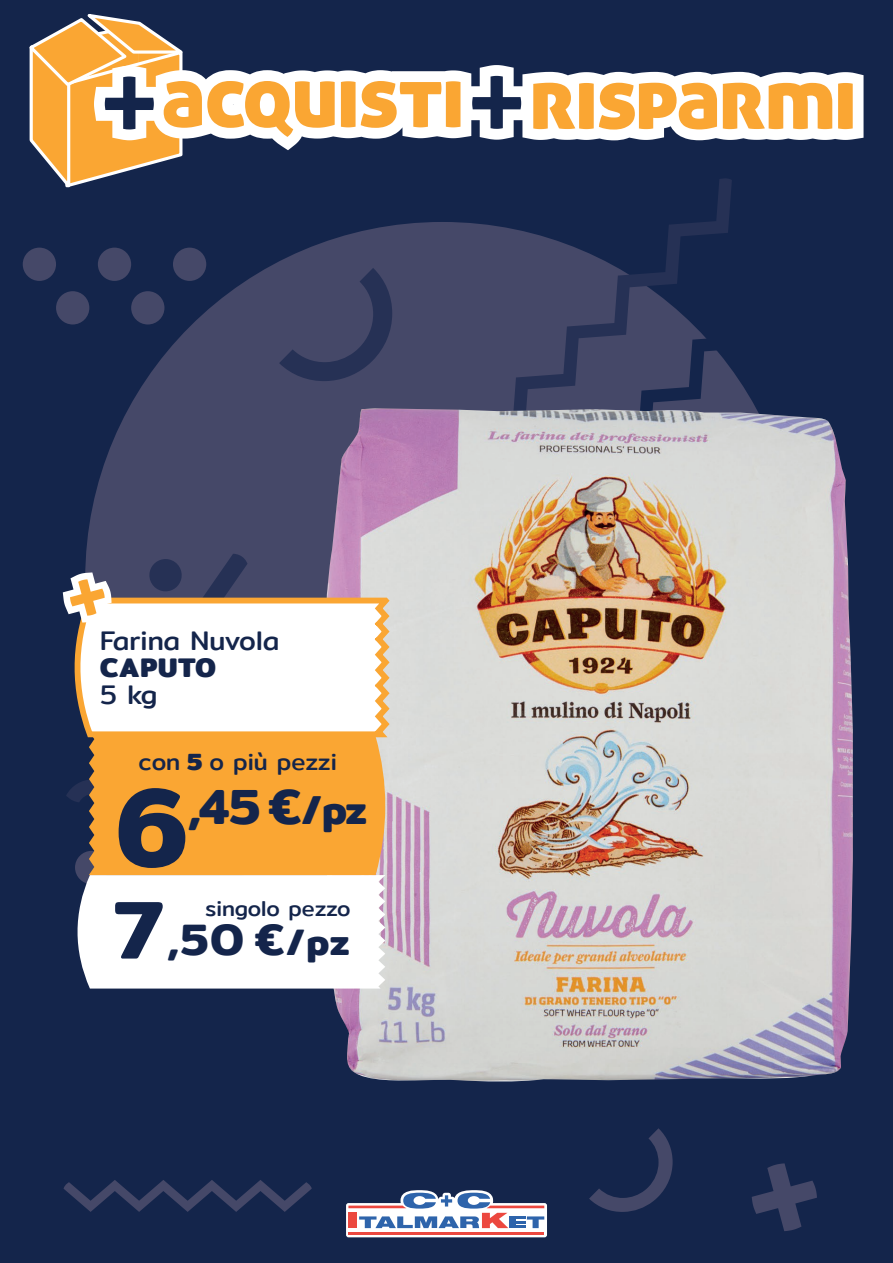
<style>
.page{position:relative;width:893px;height:1263px;background:#14254b}
.page>*{position:absolute;margin:0;border:0;box-sizing:border-box;transform-origin:0 0}
.t1{font:600 112.5px "Mitr";color:#14254b}
.t2{font:600 49.5px "Mitr";color:#14254b}
.t3{font:600 44.1px "Mitr";color:#14254b}
.t4{font:27px "Mitr";color:#14254b}
.t5{font:700 27px "Mitr";letter-spacing:.04em;color:#14254b}
.t6{font:23.55px "Mitr";color:#14254b}
.t7{font:21.6px "Mitr";color:#14254b}
.s1{font-weight:700}
.s2{font-size:40.5px}
.s3{font-size:82.95px}
.s4{font-size:36.9px}
</style>
<div class="page">
<svg style="left:589px;top:1128px;width:84px;height:84px"></svg>
<div style="left:85px;top:222px;width:714px;height:714px;background:#454868;border-radius:50%"></div>
<div style="left:23px;top:248px;width:33px;height:33px;background:#454868;border-radius:50%"></div>
<div style="left:98px;top:248px;width:33px;height:33px;background:#454868;border-radius:50%"></div>
<div style="left:173px;top:248px;width:33px;height:33px;background:#454868;border-radius:50%"></div>
<div style="left:56px;top:291px;width:33px;height:33px;background:#454868;border-radius:50%"></div>
<div style="left:131px;top:291px;width:33px;height:33px;background:#454868;border-radius:50%"></div>
<svg style="left:64px;top:1180px;width:248px;height:32px"></svg>
<svg style="left:472px;top:195px;width:260px;height:213px"></svg>
<svg style="left:279px;top:268px;width:113px;height:113px"></svg>
<svg style="left:752px;top:1163px;width:65px;height:68px"></svg>
<svg style="left:29px;top:14px;width:834px;height:181px"></svg>
<svg style="left:346px;top:1190px;width:201px;height:47px"></svg>
<img style="left:324px;top:408px;width:529px;height:674px">
<svg style="left:63px;top:554px;width:429px;height:434px;background:#ddc8b0"></svg>
<p class="t4" style="left:100px;top:621px;width:181px">Farina Nuvola</p>
<p class="t5" style="left:100px;top:647px;width:117px">CAPUTO</p>
<p class="t4" style="left:100px;top:675px;width:59px">5 kg</p>
<p class="t6" style="left:138px;top:744px;width:200px">con <span class="s1">5</span> o più pezzi</p>
<h1 class="t1" style="left:116px;top:743px;width:73px">6</h1>
<h2 class="t2" style="left:188px;top:770px;width:181px">,45 €<span class="s2">/pz</span></h2>
<p class="t7" style="left:205px;top:892px;width:147px">singolo pezzo</p>
<h3 class="t3" style="left:114px;top:906px;width:237px"><span class="s3">7</span>,5O €<span class="s4">/pz</span></h3>
</div>
